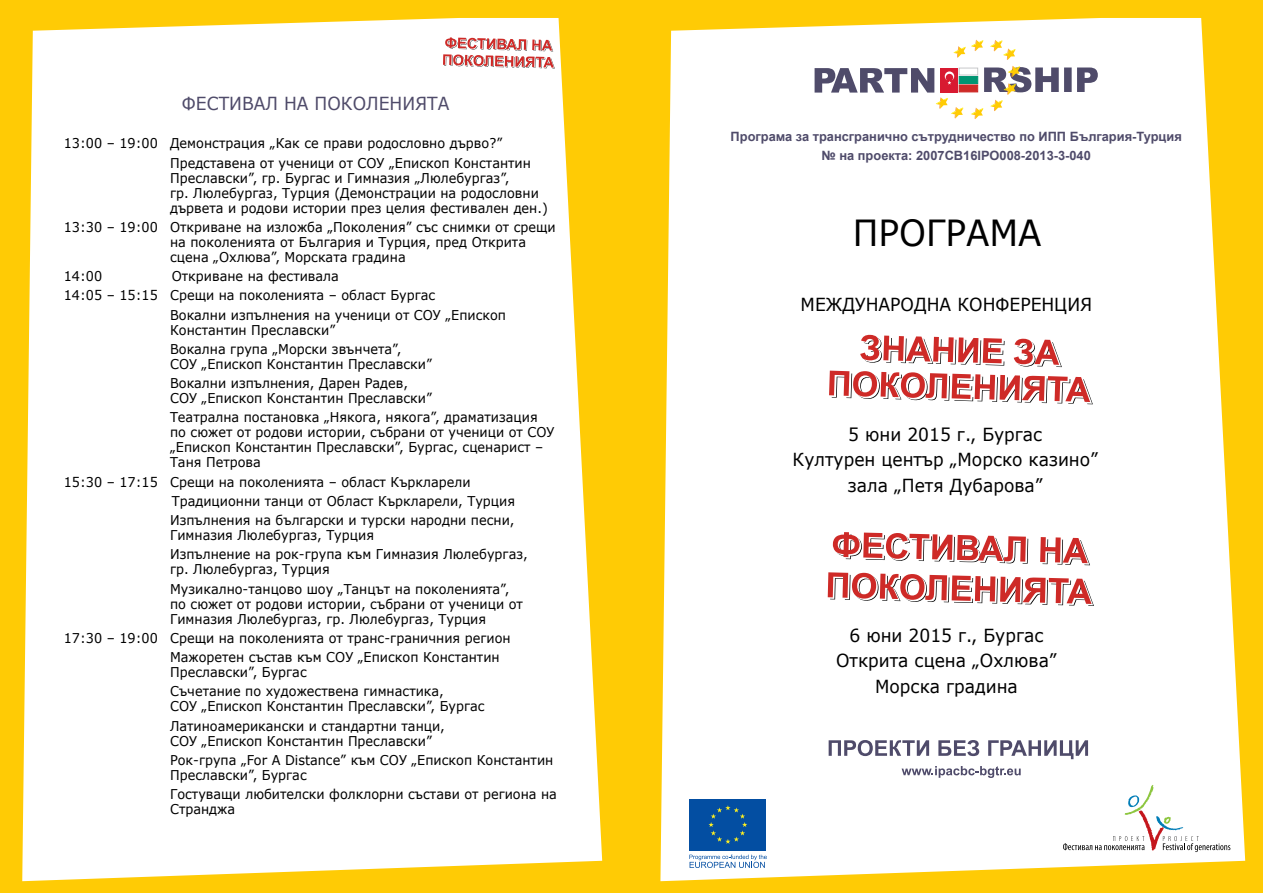
<style>
.page{position:relative;width:1263px;height:893px;background:#fff}
.page>*{position:absolute;margin:0;border:0;box-sizing:border-box;transform-origin:0 0}
.t1{font:36px "Verdana";color:#000;scale:.95 1}
.t2{font:18px/25.8px "Verdana";color:#000;text-align:center;scale:.95 1}
.t3{font:18px "Verdana";color:#4f4b6a;scale:.95 1}
.t4{font:13.5px/19.2px "Verdana";color:#000;scale:.95 1}
.t5{font:700 12.9px/18.3px "Arial";color:#4f4b6a;text-align:center}
</style>
<div class="page">
<div style="left:0;top:0;width:631px;height:893px;background:#ffcb05"></div>
<div style="left:22px;top:18px;width:580px;height:863px;background:#fff"></div>
<div style="left:631px;top:0;width:632px;height:893px;background:#ffcb05"></div>
<svg style="left:660px;top:18px;width:585px;height:863px;background:#fefbed"></svg>
<div style="left:959px;top:68px;width:19px;height:7px;background:#fff;border:1px solid #c7c8ca"></div>
<div style="left:959px;top:76px;width:19px;height:8px;background:#009572"></div>
<div style="left:959px;top:85px;width:19px;height:7px;background:#ce2a27"></div>
<svg style="left:971px;top:66px;width:127px;height:53px;background:#d0cdce"></svg>
<svg style="left:990px;top:40px;width:25px;height:20px"></svg>
<svg style="left:953px;top:40px;width:30px;height:18px"></svg>
<svg style="left:814px;top:68px;width:149px;height:50px;background:#cfc2c8"></svg>
<svg style="left:1063px;top:785px;width:167px;height:67px;background:#f2f1f0"></svg>
<div style="left:689px;top:799px;width:77px;height:51px;background:#034ea2"></div>
<svg style="left:708px;top:805px;width:39px;height:39px"></svg>
<svg style="left:689px;top:855px;width:78px;height:13px"></svg>
<svg style="left:827px;top:738px;width:263px;height:41px;background:#d9d8de"></svg>
<svg style="left:829px;top:335px;width:264px;height:69px;background:#e6b6b5"></svg>
<svg style="left:833px;top:532px;width:257px;height:33px;background:#e2aaa8"></svg>
<svg style="left:828px;top:572px;width:266px;height:34px;background:#e0a6a4"></svg>
<svg style="left:443px;top:37px;width:112px;height:31px;background:#e3b0af"></svg>
<h2 class="t3" style="left:182px;top:92px;width:283px">ФЕСТИВАЛ НА ПОКОЛЕНИЯТА</h2>
<p class="t4" style="left:170px;top:133px;width:381px;text-indent:-106px">13:00 – 19:00 Демонстрация „Как се прави родословно дърво?”<br>Представена от ученици от СОУ „Епископ Константин</p>
<p class="t4" style="left:170px;top:170px;width:399px;line-height:15px">Преславски”, гр. Бургас и Гимназия „Люлебургаз”,<br>гр. Люлебургаз, Турция (Демонстрации на родословни дървета и родови истории през целия фестивален ден.)</p>
<p class="t4" style="left:170px;top:219px;width:407px;line-height:15px;text-indent:-106px">13:30 – 19:00 Откриване на изложба „Поколения” със снимки от срещи на поколенията от България и Турция, пред Открита сцена „Охлюва”, Морската градина</p>
<p class="t4" style="left:64px;top:266px;width:42px">14:00</p>
<p class="t4" style="left:172px;top:266px;width:177px">Откриване на фестивала</p>
<p class="t4" style="left:64px;top:285px;width:393px">14:05 – 15:15 Срещи на поколенията – област Бургас</p>
<p class="t4" style="left:170px;top:305px;width:355px">Вокални изпълнения на ученици от СОУ „Епископ</p>
<p class="t4" style="left:170px;top:320px;width:245px">Константин Преславски”<br>Вокална група „Морски звънчета”,</p>
<p class="t4" style="left:170px;top:354px;width:277px">СОУ „Епископ Константин Преславски”<br>Вокални изпълнения, Дарен Радев,</p>
<p class="t4" style="left:170px;top:388px;width:388px">СОУ „Епископ Константин Преславски”<br>Театрална постановка „Някога, някога”, драматизация</p>
<p class="t4" style="left:170px;top:424px;width:406px;line-height:15px">по сюжет от родови истории, събрани от ученици от СОУ „Епископ Константин Преславски”, Бургас, сценарист –<br>Таня Петрова</p>
<p class="t4" style="left:170px;top:472px;width:365px;text-indent:-106px">15:30 – 17:15 Срещи на поколенията – област Къркларели<br>Tрадиционни танци от Област Къркларели, Турция<br>Изпълнения на български и турски народни песни,</p>
<p class="t4" style="left:170px;top:525px;width:378px">Гимназия Люлебургаз, Турция<br>Изпълнение на рок-група към Гимназия Люлебургаз,</p>
<p class="t4" style="left:170px;top:559px;width:359px">гр. Люлебургаз, Турция<br>Музикално-танцово шоу „Танцът на поколенията”,</p>
<p class="t4" style="left:170px;top:596px;width:373px;line-height:15px">по сюжет от родови истории, събрани от ученици от<br>Гимназия Люлебургаз, гр. Люлебургаз, Турция</p>
<p class="t4" style="left:170px;top:628px;width:360px;text-indent:-106px">17:30 – 19:00 Срещи на поколенията от транс-граничния регион<br>Мажоретен състав към СОУ „Епископ Константин</p>
<p class="t4" style="left:170px;top:662px;width:290px">Преславски”, Бургас<br>Съчетание по художествена гимнастика,</p>
<p class="t4" style="left:170px;top:696px;width:333px">СОУ „Епископ Константин Преславски”, Бургас<br>Латиноамерикански и стандартни танци,</p>
<p class="t4" style="left:170px;top:731px;width:405px">СОУ „Епископ Константин Преславски”<br>Рок-група „For A Distance” към СОУ „Епископ Константин</p>
<p class="t4" style="left:170px;top:765px;width:409px">Преславски”, Бургас<br>Гостуващи любителски фолклорни състави от региона на</p>
<p class="t4" style="left:170px;top:799px;width:70px">Странджа</p>
<p class="t5" style="left:731px;top:128px;width:453px">Програма за трансгранично сътрудничество по ИПП България-Турция № на проекта: 2007CB16IPO008-2013-3-040</p>
<h1 class="t1" style="left:853px;top:210px;width:200px">ПРОГРАМА</h1>
<h2 class="t2" style="left:801px;top:291px;width:308px">МЕЖДУНАРОДНА КОНФЕРЕНЦИЯ</h2>
<h2 class="t2" style="left:792px;top:420px;width:323px">5 юни 2015 г., Бургас<br>Културен център „Морско казино” зала „Петя Дубарова”</h2>
<h2 class="t2" style="left:836px;top:621px;width:234px">6 юни 2015 г., Бургас<br>Открита сцена „Охлюва”<br>Морска градина</h2>
</div>
